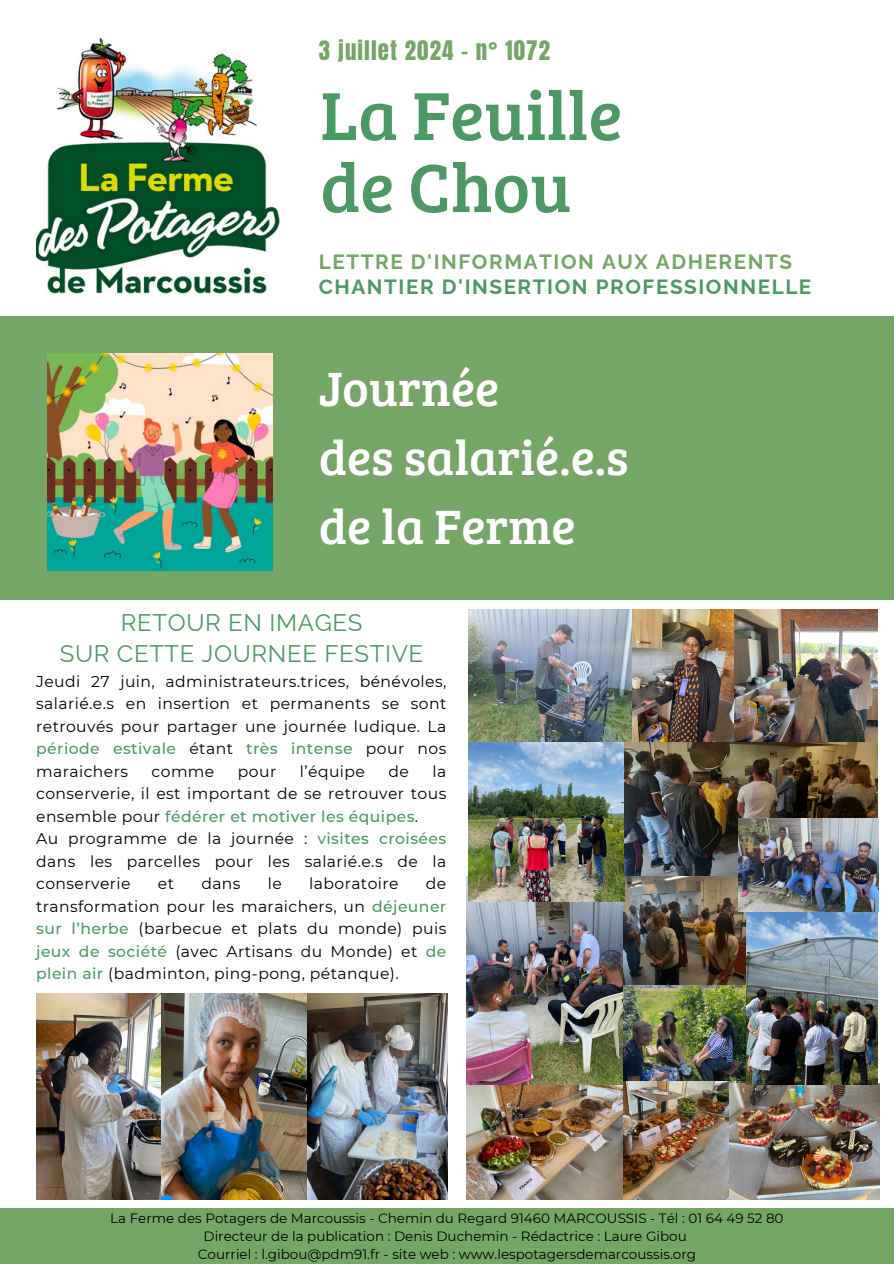
<style>
.page{position:relative;width:894px;height:1264px;background:#fff}
.page>*{position:absolute;margin:0;border:0;box-sizing:border-box;transform-origin:0 0}
.t1{font:70.2px/72px "Bree Serif";color:#4c9966}
.t2{font:49.8px/68.7px "Bree Serif";color:#fff}
.t3{font:24px/30.3px "Raleway";letter-spacing:.025em;color:#4c9966;text-align:center}
.t4{font:22.8px "Anton";letter-spacing:.05em;color:#76a667}
.t5{font:700 20.55px/24.8px "Raleway";letter-spacing:.075em;color:#4c9966}
.t6{font:15.6px/22.5px "Montserrat";letter-spacing:.025em;color:#000;text-align:justify}
.t7{font:13.5px "Montserrat";color:#000}
.s1{color:#76a667}
.s2{font-weight:500;color:#4c9966}
</style>
<div class="page">
<div style="left:0;top:1208px;width:893px;height:55px;background:#76a667"></div>
<div style="left:0;top:317px;width:893px;height:282px;background:#76a667"></div>
<img style="left:36px;top:37px;width:244px;height:257px">
<img style="left:47px;top:353px;width:225px;height:217px">
<img style="left:36px;top:993px;width:411px;height:206px">
<img style="left:468px;top:609px;width:164px;height:134px">
<img style="left:632px;top:609px;width:245px;height:134px">
<img style="left:622px;top:984px;width:124px;height:99px">
<img style="left:622px;top:1081px;width:122px;height:117px">
<img style="left:466px;top:1084px;width:156px;height:114px">
<img style="left:622px;top:875px;width:124px;height:109px">
<img style="left:728px;top:1083px;width:151px;height:115px">
<img style="left:466px;top:876px;width:156px;height:208px">
<img style="left:468px;top:743px;width:156px;height:158px">
<img style="left:746px;top:911px;width:131px;height:173px">
<img style="left:624px;top:743px;width:253px;height:132px">
<img style="left:738px;top:819px;width:139px;height:92px">
<p class="t4" style="left:319px;top:34px;width:232px">3 juillet 2024 - n° 1072</p>
<p class="t1" style="left:320px;top:76px;width:303px">La Feuille de Chou</p>
<p class="t5" style="left:319px;top:249px;width:494px"><span class="s1">LETTRE D'INFORMATION AUX ADHERENTS<br></span>CHANTIER D'INSERTION PROFESSIONNELLE</p>
<p class="t2" style="left:319px;top:352px;width:311px">Journée<br>des salarié.e.s de la Ferme</p>
<p class="t3" style="left:60px;top:607px;width:365px">RETOUR EN IMAGES<br>SUR CETTE JOURNEE FESTIVE</p>
<p class="t6" style="left:36px;top:669px;width:411px">Jeudi 27 juin, administrateurs.trices, bénévoles, salarié.e.s en insertion et permanents se sont retrouvés pour partager une journée ludique. La <span class="s2">période estivale</span> étant <span class="s2">très intense</span> pour nos maraichers</p>
<p class="t6" style="left:151px;top:759px;width:64px">comme</p>
<p class="t6" style="left:238px;top:759px;width:40px">pour</p>
<p class="t6" style="left:300px;top:759px;width:67px">l’équipe</p>
<p class="t6" style="left:388px;top:759px;width:22px">de</p>
<p class="t6" style="left:36px;top:759px;width:411px;text-align:left;text-indent:396px">la conserverie, il est important de se retrouver tous ensemble pour <span class="s2">fédérer et motiver les équipes</span>.<br>Au programme de la journée : <span class="s2">visites croisées </span>dans les parcelles pour les salarié.e.s de la conserverie</p>
<p class="t6" style="left:36px;top:872px;width:411px;text-indent:389px">de transformation pour les maraichers, un <span class="s2">déjeuner sur l’herbe</span> (barbecue et plats du monde) puis <span class="s2">jeux de société</span> (avec Artisans du Monde) et <span class="s2">de plein air</span> (badminton, ping-pong, pétanque).</p>
<p class="t6" style="left:158px;top:872px;width:18px">et</p>
<p class="t6" style="left:201px;top:872px;width:41px">dans</p>
<p class="t6" style="left:268px;top:872px;width:16px">le</p>
<p class="t6" style="left:309px;top:872px;width:91px">laboratoire</p>
<p class="t7" style="left:110px;top:1210px;width:674px">La Ferme des Potagers de Marcoussis - Chemin du Regard 91460 MARCOUSSIS - Tél : 01 64 49 52 80</p>
<p class="t7" style="left:203px;top:1228px;width:484px">Directeur de la publication : Denis Duchemin - Rédactrice : Laure Gibou</p>
<p class="t7" style="left:198px;top:1246px;width:499px">Courriel : l.gibou@pdm91.fr - site web : www.lespotagersdemarcoussis.org</p>
</div>
